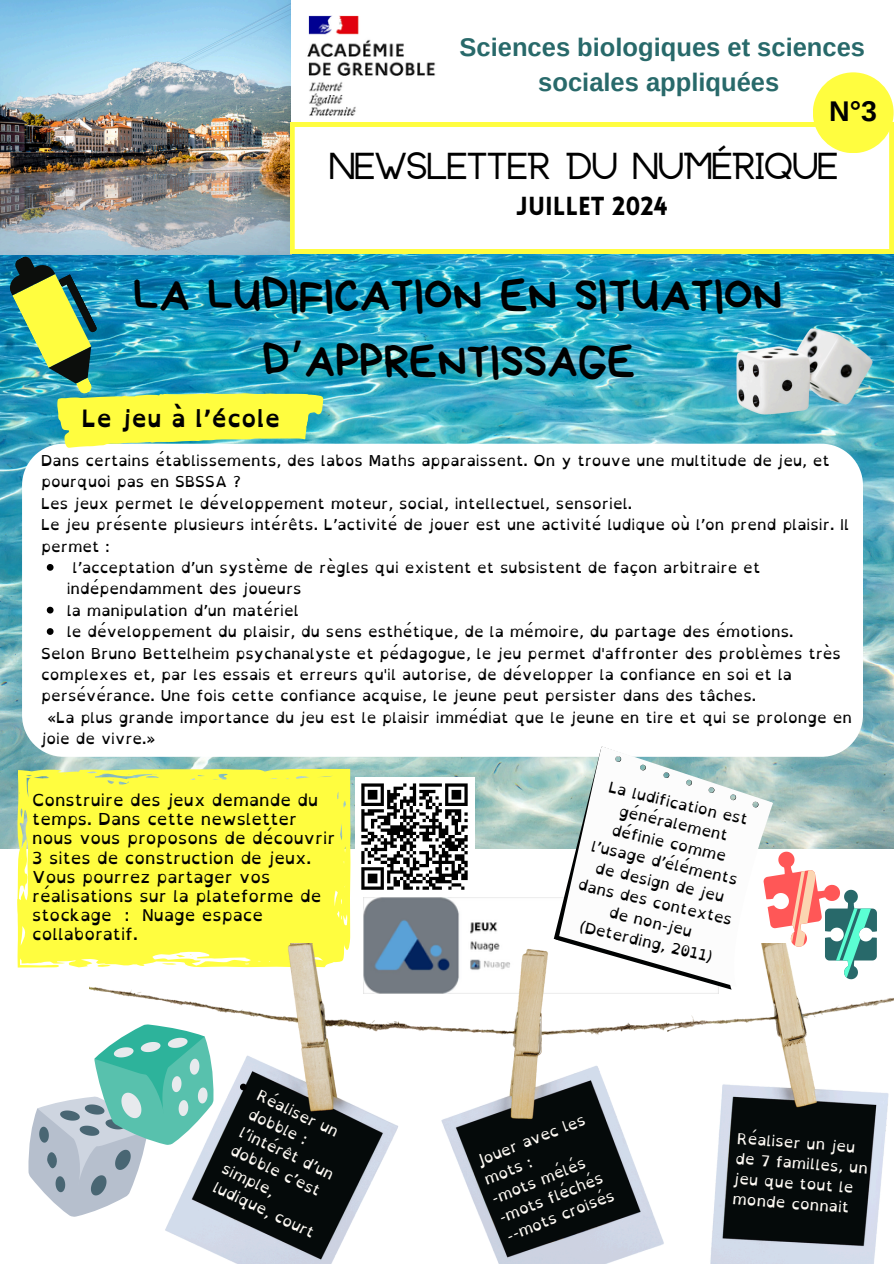
<style>
.page{position:relative;width:894px;height:1264px;background:#fff}
.page>*{position:absolute;margin:0;border:0;box-sizing:border-box;transform-origin:0 0}
.t1{font:47.25px/65.2px "Bryndan Write";color:#000;text-align:center}
.t2{font:700 30px "Anchorage";color:#000}
.t3{font:700 28.5px "Arimo";color:#000}
.t4{font:700 25.5px/34.8px "Arimo";color:#28696a;text-align:center}
.t5{font:900 25.5px "Lovelo";color:#000}
.t6{font:700 24px "Open Dyslexic";color:#000}
.t7{font:16.5px/19.2px "Open Dyslexic";color:#000}
.t8{font:15px/21.3px "Open Dyslexic";color:#000}
.t9{font:15px/20.2px "Open Dyslexic";color:#fffbf5}
.s1{font-family:"Noto Sans Gurmukhi"}
</style>
<div class="page">
<img style="left:0;top:253px;width:893px;height:596px">
<svg style="left:22px;top:443px;width:840px;height:313px"></svg>
<img style="left:0;top:253px;width:323px;height:195px">
<img style="left:0;top:0;width:291px;height:254px">
<img style="left:307px;top:15px;width:129px;height:101px">
<svg style="left:290px;top:122px;width:603px;height:131px"></svg>
<div style="left:812px;top:72px;width:81px;height:81px;background:#fffd3f;border-radius:50%"></div>
<img style="left:364px;top:897px;width:163px;height:46px">
<div style="left:17px;top:768px;width:333px;height:199px;background:#fffd3f"></div>
<img style="left:736px;top:328px;width:136px;height:86px">
<img style="left:90px;top:943px;width:803px;height:320px">
<svg style="left:529px;top:734px;width:277px;height:271px"></svg>
<svg style="left:617px;top:756px;width:5px;height:6px"></svg>
<svg style="left:641px;top:765px;width:5px;height:6px"></svg>
<svg style="left:665px;top:772px;width:5px;height:7px"></svg>
<svg style="left:687px;top:780px;width:5px;height:6px"></svg>
<svg style="left:710px;top:787px;width:5px;height:6px"></svg>
<svg style="left:731px;top:794px;width:5px;height:7px"></svg>
<svg style="left:754px;top:802px;width:5px;height:6px"></svg>
<svg style="left:28px;top:1024px;width:186px;height:192px"></svg>
<svg style="left:763px;top:851px;width:113px;height:128px"></svg>
<svg style="left:47px;top:564px;width:7px;height:6px"></svg>
<svg style="left:47px;top:606px;width:7px;height:7px"></svg>
<svg style="left:47px;top:628px;width:7px;height:7px"></svg>
<div style="left:355px;top:777px;width:119px;height:119px;background:#fff"></div>
<svg style="left:361px;top:783px;width:107px;height:107px"></svg>
<svg style="left:239px;top:1082px;width:9px;height:9px"></svg>
<p class="t4" style="left:459px;top:30px;width:407px">Sciences biologiques et sciences sociales appliquées</p>
<p class="t3" style="left:829px;top:95px;width:49px">N°3</p>
<p class="t2" style="left:329px;top:152px;width:509px">NEWSLETTER DU NUMÉRIQUE</p>
<p class="t5" style="left:516px;top:195px;width:153px">JUILLET 2024</p>
<p class="t1" style="left:133px;top:262px;width:650px">LA LUDIFICATION EN SITUATION<br>D<span class="s1">’</span>APPRENTISSAGE</p>
<h4 class="t6" style="left:81px;top:396px;width:200px">Le jeu à l’école</h4>
<p class="t8" style="left:41px;top:450px;width:790px">Dans certains établissements, des labos Maths apparaissent. On y trouve une multitude de jeu, et pourquoi pas en SBSSA ?</p>
<h4 class="t8" style="left:41px;top:492px;width:592px">Les jeux permet le développement moteur, social, intellectuel, sensoriel.</h4>
<p class="t8" style="left:41px;top:514px;width:809px">Le jeu présente plusieurs intérêts. L’activité de jouer est une activité ludique où l’on prend plaisir. Il permet :</p>
<p class="t8" style="left:67px;top:556px;width:695px;text-indent:6px">l’acceptation d’un système de règles qui existent et subsistent de façon arbitraire et indépendamment des joueurs</p>
<p class="t8" style="left:67px;top:599px;width:234px">la manipulation d’un matériel</p>
<p class="t8" style="left:67px;top:621px;width:728px">le développement du plaisir, du sens esthétique, de la mémoire, du partage des émotions.</p>
<p class="t8" style="left:41px;top:642px;width:801px">Selon Bruno Bettelheim psychanalyste et pédagogue, le jeu permet d'affronter des problèmes très complexes et, par les essais et erreurs qu'il autorise, de développer la confiance en soi et la persévérance. Une fois cette confiance acquise, le jeune peut persister dans des tâches.</p>
<p class="t8" style="left:41px;top:706px;width:812px;text-indent:6px">«La plus grande importance du jeu est le plaisir immédiat que le jeune en tire et qui se prolonge en joie de vivre.»</p>
<p class="t7" style="left:32px;top:790px;width:304px">Construire des jeux demande du temps. Dans cette newsletter nous vous proposons de découvrir<br>3 sites de construction de jeux.<br>Vous pourrez partager vos réalisations sur la plateforme de stockage : Nuage espace collaboratif.</p>
<p class="t9" style="left:263px;top:1084px;width:112px;rotate:26deg">Réaliser un dobble : l’intérêt d’un dobble c’est simple, ludique, court</p>
<p class="t8" style="left:611px;top:776px;width:144px;rotate:13deg">La ludification est</p>
<p class="t8" style="left:614px;top:819px;width:118px;rotate:13deg">définie comme</p>
<p class="t8" style="left:622px;top:800px;width:112px;rotate:13deg">généralement</p>
<p class="t8" style="left:590px;top:834px;width:159px;line-height:20.2px;text-align:center;rotate:13deg">l’usage d’éléments de design de jeu dans des contextes</p>
<p class="t8" style="left:611px;top:901px;width:86px;rotate:13deg">de non-jeu</p>
<p class="t8" style="left:582px;top:915px;width:137px;rotate:13deg">(Deterding, 2011)</p>
<p class="t9" style="left:473px;top:1152px;width:117px;rotate:-22deg">Jouer avec les mots :</p>
<p class="t9" style="left:488px;top:1189px;width:101px;rotate:-22deg">-mots mélés</p>
<p class="t9" style="left:496px;top:1208px;width:112px;rotate:-22deg">-mots fléchés</p>
<p class="t9" style="left:503px;top:1227px;width:116px;rotate:-22deg">--mots croisés</p>
<p class="t9" style="left:737px;top:1127px;width:134px;rotate:4deg">Réaliser un jeu de 7 familles, un jeu que tout le monde connait</p>
</div>
